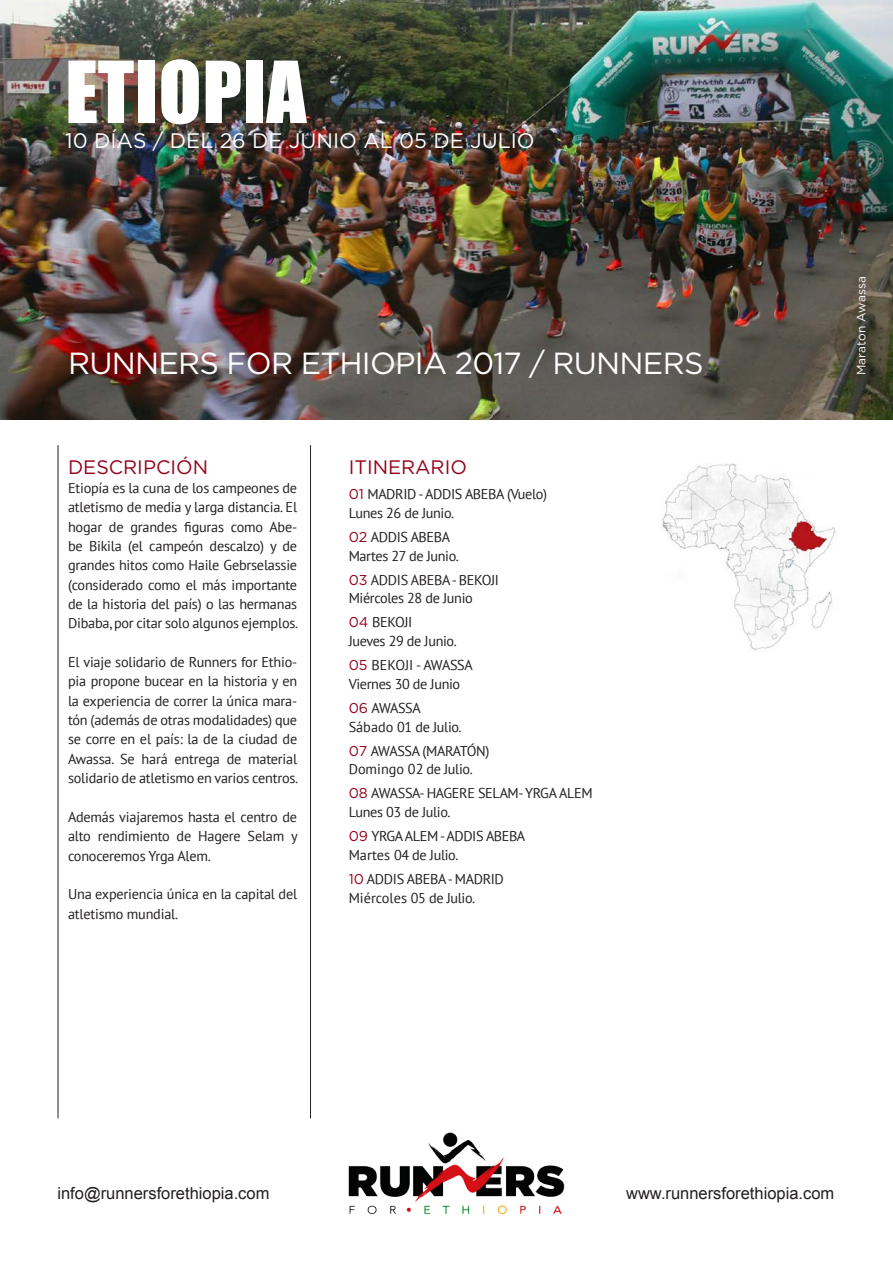
<style>
.page{position:relative;width:893px;height:1263px;background:#fff}
.page>*{position:absolute;margin:0;border:0;box-sizing:border-box;transform-origin:0 0}
.t1{font:79.05px "Impact";letter-spacing:.01em;color:#fff}
.t2{font:30.6px "Gotham";letter-spacing:-.025em;color:#fff}
.t3{font:21px "Gotham";color:#fff}
.t4{font:19.5px "Gotham";color:#94001a}
.t5{font:16.5px "Arial";color:#231f20}
.t6{font:14.25px/19.4px "PT Sans";letter-spacing:-.025em;color:#231f20;text-align:justify}
.t7{font:14.25px "PT Sans";color:#231f20}
.t8{font:12px "Gotham";color:#fff}
.s1{font-family:"Gotham";color:#94001a}
</style>
<div class="page">
<img style="left:348px;top:1132px;width:217px;height:83px">
<img style="left:0;top:0;width:893px;height:419px">
<img style="left:662px;top:463px;width:174px;height:187px">
<hr style="left:58px;top:445px;width:1px;height:673px;background:#231f20">
<hr style="left:310px;top:445px;width:1px;height:673px;background:#231f20">
<p class="t1" style="left:65px;top:31px;width:243px">ETIOPIA</p>
<p class="t3" style="left:65px;top:129px;width:471px">10 DÍAS / DEL 26 DE JUNIO AL 05 DE JULIO</p>
<p class="t2" style="left:68px;top:346px;width:637px">RUNNERS FOR ETHIOPIA 2017 / RUNNERS</p>
<p class="t4" style="left:68px;top:456px;width:142px">DESCRIPCIÓN</p>
<p class="t6" style="left:68px;top:478px;width:232px">Etiopía es la cuna de los campeones de atletismo de media y larga distancia. El hogar de grandes figuras como Abe&shy;be Bikila (el campeón descalzo) y de grandes hitos como Haile Gebrselassie (considerado como el más importante de la historia del país) o las hermanas Dibaba, por citar solo algunos ejemplos.</p>
<p class="t6" style="left:68px;top:652px;width:232px">El viaje solidario de Runners for Ethio&shy;pia propone bucear en la historia y en la experiencia de correr la única mara&shy;tón (además de otras modalidades) que se corre en el país: la de la ciudad de Awassa. Se hará entrega de material solidario de atletismo en varios centros.</p>
<p class="t6" style="left:68px;top:807px;width:231px">Además viajaremos hasta el centro de alto rendimiento de Hagere Selam y conoceremos Yrga Alem.</p>
<p class="t6" style="left:68px;top:884px;width:231px">Una experiencia única en la capital del atletismo mundial.</p>
<p class="t4" style="left:349px;top:456px;width:120px">ITINERARIO</p>
<p class="t6" style="left:349px;top:484px;width:200px"><span class="s1">01</span> MADRID - ADDIS ABEBA (Vuelo)</p>
<p class="t6" style="left:349px;top:503px;width:107px">Lunes 26 de Junio.</p>
<p class="t6" style="left:349px;top:527px;width:103px"><span class="s1">02</span> ADDIS ABEBA</p>
<p class="t6" style="left:349px;top:545px;width:112px">Martes 27 de Junio.</p>
<p class="t6" style="left:349px;top:569px;width:152px"><span class="s1">03</span> ADDIS ABEBA - BEKOJI</p>
<p class="t6" style="left:349px;top:588px;width:126px">Miércoles 28 de Junio</p>
<p class="t6" style="left:349px;top:612px;width:65px"><span class="s1">04</span> BEKOJI</p>
<p class="t6" style="left:349px;top:631px;width:110px">Jueves 29 de Junio.</p>
<p class="t6" style="left:349px;top:655px;width:126px"><span class="s1">05</span> BEKOJI - AWASSA</p>
<p class="t6" style="left:349px;top:674px;width:113px">Viernes 30 de Junio</p>
<p class="t6" style="left:349px;top:698px;width:74px"><span class="s1">06</span> AWASSA</p>
<p class="t6" style="left:349px;top:716px;width:114px">Sábado 01 de Julio.</p>
<p class="t6" style="left:349px;top:740px;width:142px"><span class="s1">07</span> AWASSA (MARATÓN)</p>
<p class="t7" style="left:349px;top:760px;width:126px">Domingo 02 de Julio.</p>
<p class="t6" style="left:349px;top:783px;width:245px"><span class="s1">08</span> AWASSA- HAGERE SELAM- YRGA ALEM</p>
<p class="t6" style="left:349px;top:802px;width:103px">Lunes 03 de Julio.</p>
<p class="t6" style="left:349px;top:826px;width:178px"><span class="s1">09</span> YRGA ALEM - ADDIS ABEBA</p>
<p class="t6" style="left:349px;top:845px;width:111px">Martes 04 de Julio.</p>
<p class="t6" style="left:349px;top:869px;width:157px"><span class="s1">10</span> ADDIS ABEBA - MADRID</p>
<p class="t6" style="left:349px;top:887px;width:128px">Miércoles 05 de Julio.</p>
<p class="t8" style="left:855px;top:375px;width:100px;rotate:-90deg">Maraton Awassa</p>
<p class="t5" style="left:57px;top:1182px;width:214px">info@runnersforethiopia.com</p>
<p class="t5" style="left:626px;top:1182px;width:210px">www.runnersforethiopia.com</p>
</div>
